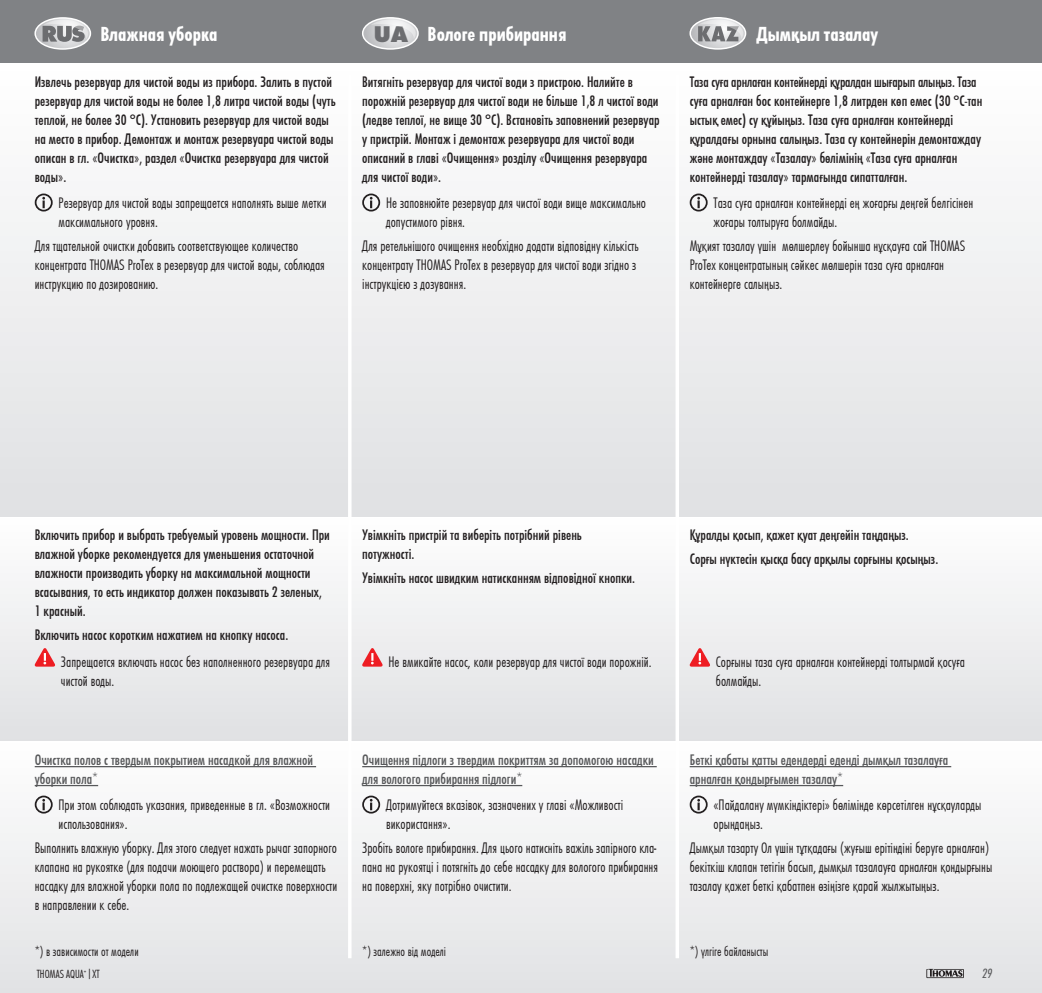
<style>
.page{position:relative;width:1042px;height:993px;background:#fff}
.page>*{position:absolute;margin:0;border:0;box-sizing:border-box;transform-origin:0 0}
.t1{font:800 23.62px "Function";color:#6c6d70}
.t2{font:700 21px "Futura Con";color:#fff}
.t3{font:300 15.75px/18.9px "Futura Con";color:#231f20}
.t4{font:500 15.75px/18.9px "Futura Con";color:#231f20}
.t5{font:500 15.75px/18.9px "Futura Con";color:#57585a}
.t6{font:300 14px "Futura Con";color:#231f20}
.t7{font:14px "Futura Con Boo Obl";color:#57585a}
.t8{font:300 12.25px "Futura Con";color:#231f20}
</style>
<div class="page">
<div style="left:0;top:0;width:1042px;height:63px;background:#808285"></div>
<div style="left:0;top:516px;width:1042px;height:226px;background:linear-gradient(to bottom,#fefefe,#e0e1e3)"></div>
<div style="left:0;top:740px;width:1042px;height:252px;background:linear-gradient(to bottom,#fefefe,#e2e3e5)"></div>
<svg style="left:0;top:516px;width:1px;height:224px"></svg>
<div style="left:0;top:63px;width:1042px;height:453px;background:linear-gradient(to bottom,#fff,#e0e1e3)"></div>
<svg style="left:0;top:741px;width:1px;height:251px"></svg>
<svg style="left:689px;top:647px;width:21px;height:19px"></svg>
<div style="left:690px;top:193px;width:17px;height:18px;border:2px solid #231f20;border-radius:50%"></div>
<svg style="left:697px;top:197px;width:3px;height:11px"></svg>
<hr style="left:690px;top:765px;width:261px;height:2px;background:#57585a">
<hr style="left:690px;top:784px;width:153px;height:2px;background:#57585a">
<div style="left:690px;top:795px;width:17px;height:18px;border:2px solid #231f20;border-radius:50%"></div>
<svg style="left:697px;top:798px;width:3px;height:12px"></svg>
<svg style="left:362px;top:647px;width:21px;height:19px"></svg>
<div style="left:362px;top:193px;width:18px;height:18px;border:2px solid #231f20;border-radius:50%"></div>
<svg style="left:370px;top:197px;width:2px;height:11px"></svg>
<hr style="left:362px;top:765px;width:295px;height:2px;background:#57585a">
<hr style="left:362px;top:784px;width:160px;height:2px;background:#57585a">
<div style="left:362px;top:795px;width:18px;height:18px;border:2px solid #231f20;border-radius:50%"></div>
<svg style="left:370px;top:798px;width:2px;height:12px"></svg>
<svg style="left:34px;top:647px;width:22px;height:19px"></svg>
<div style="left:35px;top:193px;width:18px;height:18px;border:2px solid #231f20;border-radius:50%"></div>
<svg style="left:42px;top:197px;width:3px;height:11px"></svg>
<hr style="left:35px;top:765px;width:281px;height:2px;background:#57585a">
<hr style="left:35px;top:784px;width:63px;height:2px;background:#57585a">
<div style="left:35px;top:795px;width:18px;height:18px;border:2px solid #231f20;border-radius:50%"></div>
<svg style="left:42px;top:798px;width:3px;height:12px"></svg>
<div style="left:34px;top:17px;width:57px;height:33px;border:1px solid #fff;border-radius:50%"></div>
<svg style="left:35px;top:18px;width:55px;height:31px"></svg>
<div style="left:689px;top:17px;width:57px;height:33px;border:1px solid #fff;border-radius:50%"></div>
<svg style="left:690px;top:18px;width:55px;height:31px"></svg>
<div style="left:362px;top:17px;width:57px;height:33px;border:1px solid #fff;border-radius:50%"></div>
<svg style="left:363px;top:18px;width:55px;height:31px;background:#d0d0d2"></svg>
<hr style="left:348px;top:74px;width:3px;height:883px;background:#fff">
<svg style="left:926px;top:968px;width:38px;height:9px"></svg>
<hr style="left:675px;top:74px;width:4px;height:883px;background:#fff">
<h2 class="t2" style="left:100px;top:19px;width:119px">Влажная уборка</h2>
<p class="t4" style="left:35px;top:72px;width:302px">Извлечь резервуар для чистой воды из прибора. Залить в пустой резервуар для чистой воды не более 1,8 литра чистой воды (чуть теплой, не более 30 °C). Установить резервуар для чистой воды на место в прибор. Демонтаж и монтаж резервуара чистой воды описан в гл. «Очистка», раздел «Очистка резервуара для чистой воды».</p>
<p class="t3" style="left:59px;top:193px;width:270px">Резервуар для чистой воды запрещается наполнять выше метки максимального уровня.</p>
<p class="t3" style="left:35px;top:235px;width:292px">Для тщательной очистки добавить соответствующее количество концентрата THOMAS ProTex в резервуар для чистой воды, соблюдая инструкцию по дозированию.</p>
<h1 class="t1" style="left:373px;top:19px;width:36px">UA</h1>
<h2 class="t2" style="left:428px;top:19px;width:140px">Вологе прибирання</h2>
<p class="t4" style="left:362px;top:72px;width:299px">Витягніть резервуар для чистої води з пристрою. Налийте в порожній резервуар для чистої води не більше 1,8 л чистої води (ледве теплої, не вище 30 °C). Встановіть заповнений резервуар у пристрій. Монтаж і демонтаж резервуара для чистої води описаний в главі «Очищення» розділу «Очищення резервуара для чистої води».</p>
<p class="t3" style="left:386px;top:193px;width:262px">Не заповнюйте резервуар для чистої води вище максимально допустимого рівня.</p>
<p class="t3" style="left:362px;top:235px;width:278px">Для ретельнішого очищення необхідно додати відповідну кількість концентрату THOMAS ProTex в резервуар для чистої води згідно з інструкцією з дозування.</p>
<h2 class="t2" style="left:757px;top:19px;width:123px">Дымқыл тазалау</h2>
<p class="t4" style="left:690px;top:72px;width:294px">Таза суға арнлаған контейнерді құралдан шығарып алыңыз. Таза суға арналған бос контейнерге 1,8 литрден көп емес (30 °C-тан ыстық емес) су құйыңыз. Таза суға арналған контейнерді құралдағы орнына салыңыз. Таза су контейнерін демонтаждау және монтаждау «Тазалау» бөлімінің «Таза суға арналған контейнерді тазалау» тармағында сипатталған.</p>
<p class="t3" style="left:713px;top:193px;width:261px">Таза суға арналған контейнерді ең жоғарғы деңгей белгісінен жоғары толтыруға болмайды.</p>
<p class="t3" style="left:690px;top:235px;width:277px">Мұқият тазалау үшін мөлшерлеу бойынша нұсқауға сай THOMAS<br>ProTex концентратының сәйкес мөлшерін таза суға арналған контейнерге салыңыз.</p>
<p class="t4" style="left:35px;top:525px;width:297px">Включить прибор и выбрать требуемый уровень мощности. При влажной уборке рекомендуется для уменьшения остаточной влажности производить уборку на максимальной мощности всасывания, то есть индикатор должен показывать 2 зеленых, 1 красный.</p>
<p class="t4" style="left:35px;top:624px;width:255px">Включить насос коротким нажатием на кнопку насоса.</p>
<p class="t3" style="left:61px;top:651px;width:270px">Запрещается включать насос без наполненного резервуара для чистой воды.</p>
<p class="t4" style="left:362px;top:525px;width:221px">Увімкніть пристрій та виберіть потрібний рівень потужності.</p>
<p class="t4" style="left:362px;top:567px;width:274px">Увімкніть насос швидким натисканням відповідної кнопки.</p>
<p class="t3" style="left:388px;top:651px;width:264px">Не вмикайте насос, коли резервуар для чистої води порожній.</p>
<p class="t5" style="left:35px;top:749px;width:280px">Очистка полов с твердым покрытием насадкой для влажной уборки пола*</p>
<p class="t3" style="left:59px;top:794px;width:273px">При этом соблюдать указания, приведенные в гл. «Возможности использования».</p>
<p class="t3" style="left:35px;top:837px;width:304px">Выполнить влажную уборку. Для этого следует нажать рычаг запорного клапана на рукоятке (для подачи моющего раствора) и перемещать насадку для влажной уборки пола по подлежащей очистке поверхности в направлении к себе.</p>
<p class="t6" style="left:35px;top:942px;width:105px">*) в зависимости от модели</p>
<p class="t8" style="left:37px;top:965px;width:65px">THOMAS AQUA<sup>+</sup>|XT</p>
<p class="t5" style="left:362px;top:749px;width:293px">Очищення підлоги з твердим покриттям за допомогою насадки для вологого прибирання підлоги*</p>
<p class="t3" style="left:386px;top:794px;width:239px">Дотримуйтеся вказівок, зазначених у главі «Можливості використання».</p>
<p class="t3" style="left:362px;top:837px;width:297px;text-align:justify">Зробіть вологе прибирання. Для цього натисніть важіль запірного кла&shy;пана на рукоятці і потягніть до себе насадку для вологого прибирання на поверхні, яку потрібно очистити.</p>
<p class="t6" style="left:362px;top:942px;width:85px">*) залежно від моделі</p>
<p class="t4" style="left:690px;top:522px;width:250px;line-height:23.8px">Құралды қосып, қажет қуат деңгейін таңдаңыз.<br>Сорғы нүктесін қысқа басу арқылы сорғыны қосыңыз.</p>
<p class="t3" style="left:716px;top:651px;width:250px">Сорғыны таза суға арналған контейнерді толтырмай қосуға болмайды.</p>
<p class="t5" style="left:690px;top:749px;width:260px">Беткі қабаты қатты едендерді еденді дымқыл тазалауға арналған қондырғымен тазалау*</p>
<p class="t3" style="left:713px;top:794px;width:269px">«Пайдалану мүмкіндіктері» бөлімінде көрсетілген нұсқауларды орындаңыз.</p>
<p class="t3" style="left:690px;top:837px;width:304px">Дымқыл тазарту Ол үшін тұтқадағы (жуғыш ерітіндіні беруге арналған) бекіткіш клапан тетігін басып, дымқыл тазалауға арналған қондырғыны тазалау қажет беткі қабатпен өзіңізге қарай жылжытыңыз.</p>
<p class="t6" style="left:690px;top:942px;width:80px">*) үлгіге байланысты</p>
<p class="t7" style="left:982px;top:963px;width:12px">29</p>
</div>
